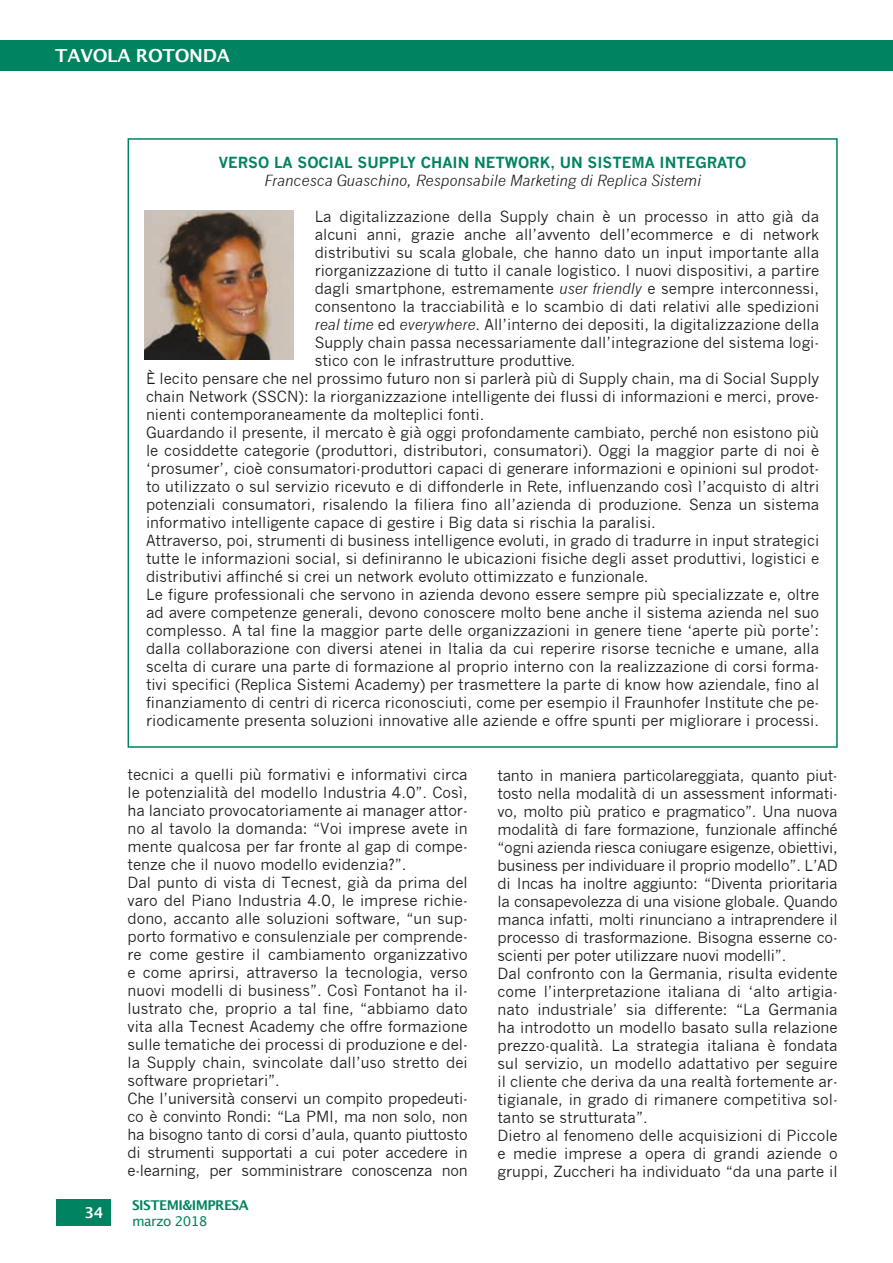
<style>
.page{position:relative;width:893px;height:1263px;background:#fff}
.page>*{position:absolute;margin:0;border:0;box-sizing:border-box;transform-origin:0 0}
.t1{font:600 18px "Lucida Sans";letter-spacing:-.015em;color:#fff}
.t2{font:15px/18px "News Gothic";color:#1d1d1b}
.t3{font:italic 15px "News Gothic";color:#1d1d1b}
.t4{font:700 15px "News Gothic";color:#008361}
.t5{font:600 15px "Lucida Sans";color:#fff}
.t6{font:700 13.5px "Lucida Grande";letter-spacing:-.04em;color:#008361}
.t7{font:13.5px "Lucida Grande";letter-spacing:-.04em;color:#008361}
.s1{font-style:italic}
</style>
<div class="page">
<div style="left:56px;top:1199px;width:54px;height:27px;background:#008361"></div>
<div style="left:0;top:40px;width:893px;height:31px;background:#008361"></div>
<img style="left:145px;top:210px;width:148px;height:149px">
<p class="t1" style="left:55px;top:46px;width:176px">TAVOLA ROTONDA</p>
<p class="t4" style="left:219px;top:153px;width:529px">VERSO LA SOCIAL SUPPLY CHAIN NETWORK, UN SISTEMA INTEGRATO</p>
<p class="t3" style="left:264px;top:172px;width:439px">Francesca Guaschino, Responsabile Marketing di Replica Sistemi</p>
<p class="t2" style="left:315px;top:208px;width:506px">La digitalizzazione della Supply chain è un processo in atto già da</p>
<p class="t2" style="left:315px;top:226px;width:506px">alcuni anni, grazie anche all’avvento dell’ecommerce e di network</p>
<p class="t2" style="left:315px;top:244px;width:506px">distributivi su scala globale, che hanno dato un input importante alla</p>
<p class="t2" style="left:315px;top:262px;width:506px">riorganizzazione di tutto il canale logistico. I nuovi dispositivi, a partire</p>
<p class="t2" style="left:315px;top:280px;width:506px">dagli smartphone, estremamente <span class="s1">user friendly</span> e sempre interconnessi,</p>
<p class="t2" style="left:315px;top:298px;width:506px">consentono la tracciabilità e lo scambio di dati relativi alle spedizioni</p>
<p class="t2" style="left:315px;top:316px;width:506px"><span class="s1">real time</span> ed <span class="s1">everywhere</span>. All’interno dei depositi, la digitalizzazione della</p>
<p class="t2" style="left:315px;top:334px;width:506px">Supply chain passa necessariamente dall’integrazione del sistema logi-</p>
<p class="t2" style="left:315px;top:352px;width:262px">stico con le infrastrutture produttive.</p>
<p class="t2" style="left:146px;top:370px;width:675px">È lecito pensare che nel prossimo futuro non si parlerà più di Supply chain, ma di Social Supply</p>
<p class="t2" style="left:146px;top:388px;width:675px">chain Network (SSCN): la riorganizzazione intelligente dei flussi di informazioni e merci, prove-</p>
<p class="t2" style="left:146px;top:406px;width:340px">nienti contemporaneamente da molteplici fonti.</p>
<p class="t2" style="left:146px;top:424px;width:675px">Guardando il presente, il mercato è già oggi profondamente cambiato, perché non esistono più</p>
<p class="t2" style="left:146px;top:442px;width:675px">le cosiddette categorie (produttori, distributori, consumatori). Oggi la maggior parte di noi è</p>
<p class="t2" style="left:146px;top:460px;width:675px">‘prosumer’, cioè consumatori-produttori capaci di generare informazioni e opinioni sul prodot-</p>
<p class="t2" style="left:146px;top:478px;width:675px">to utilizzato o sul servizio ricevuto e di diffonderle in Rete, influenzando così l’acquisto di altri</p>
<p class="t2" style="left:146px;top:496px;width:675px">potenziali consumatori, risalendo la filiera fino all’azienda di produzione. Senza un sistema</p>
<p class="t2" style="left:146px;top:514px;width:511px">informativo intelligente capace di gestire i Big data si rischia la paralisi.</p>
<p class="t2" style="left:146px;top:532px;width:675px">Attraverso, poi, strumenti di business intelligence evoluti, in grado di tradurre in input strategici</p>
<p class="t2" style="left:146px;top:550px;width:675px">tutte le informazioni social, si definiranno le ubicazioni fisiche degli asset produttivi, logistici e</p>
<p class="t2" style="left:146px;top:568px;width:504px">distributivi affinché si crei un network evoluto ottimizzato e funzionale.</p>
<p class="t2" style="left:146px;top:586px;width:675px">Le figure professionali che servono in azienda devono essere sempre più specializzate e, oltre</p>
<p class="t2" style="left:146px;top:604px;width:675px">ad avere competenze generali, devono conoscere molto bene anche il sistema azienda nel suo</p>
<p class="t2" style="left:146px;top:622px;width:675px">complesso. A tal fine la maggior parte delle organizzazioni in genere tiene ‘aperte più porte’:</p>
<p class="t2" style="left:146px;top:640px;width:675px">dalla collaborazione con diversi atenei in Italia da cui reperire risorse tecniche e umane, alla</p>
<p class="t2" style="left:146px;top:658px;width:675px">scelta di curare una parte di formazione al proprio interno con la realizzazione di corsi forma-</p>
<p class="t2" style="left:146px;top:676px;width:675px">tivi specifici (Replica Sistemi Academy) per trasmettere la parte di know how aziendale, fino al</p>
<p class="t2" style="left:146px;top:694px;width:675px">finanziamento di centri di ricerca riconosciuti, come per esempio il Fraunhofer Institute che pe-</p>
<p class="t2" style="left:146px;top:712px;width:675px">riodicamente presenta soluzioni innovative alle aziende e offre spunti per migliorare i processi.</p>
<p class="t5" style="left:84px;top:1204px;width:21px">34</p>
<p class="t2" style="left:128px;top:766px;width:342px">tecnici a quelli più formativi e informativi circa le potenzialità del modello Industria 4.0”. Così, ha lanciato provocatoriamente ai manager attor&shy;no al tavolo la domanda: “Voi imprese avete in mente qualcosa per far fronte al gap di compe&shy;tenze che il nuovo modello evidenzia?”.<br>Dal punto di vista di Tecnest, già da prima del varo del Piano Industria 4.0, le imprese richie&shy;dono, accanto alle soluzioni software, “un sup&shy;porto formativo e consulenziale per comprende&shy;re come gestire il cambiamento organizzativo e come aprirsi, attraverso la tecnologia, verso nuovi modelli di business”. Così Fontanot ha il&shy;lustrato che, proprio a tal fine, “abbiamo dato vita alla Tecnest Academy che offre formazione sulle tematiche dei processi di produzione e del&shy;la Supply chain, svincolate dall’uso stretto dei software proprietari”.<br>Che l’università conservi un compito propedeuti&shy;co è convinto Rondi: “La PMI, ma non solo, non ha bisogno tanto di corsi d’aula, quanto piuttosto di strumenti supportati a cui poter accedere in e-learning, per somministrare conoscenza non</p>
<p class="t2" style="left:497px;top:766px;width:342px">tanto in maniera particolareggiata, quanto piut&shy;tosto nella modalità di un assessment informati&shy;vo, molto più pratico e pragmatico”. Una nuova modalità di fare formazione, funzionale affinché “ogni azienda riesca coniugare esigenze, obiettivi, business per individuare il proprio modello”. L’AD di Incas ha inoltre aggiunto: “Diventa prioritaria la consapevolezza di una visione globale. Quando manca infatti, molti rinunciano a intraprendere il processo di trasformazione. Bisogna esserne co&shy;scienti per poter utilizzare nuovi modelli”.<br>Dal confronto con la Germania, risulta evidente come l’interpretazione italiana di ‘alto artigia&shy;nato industriale’ sia differente: “La Germania ha introdotto un modello basato sulla relazione prezzo-qualità. La strategia italiana è fondata sul servizio, un modello adattativo per seguire il cliente che deriva da una realtà fortemente ar&shy;tigianale, in grado di rimanere competitiva sol&shy;tanto se strutturata”.<br>Dietro al fenomeno delle acquisizioni di Piccole e medie imprese a opera di grandi aziende o gruppi, Zuccheri ha individuato “da una parte il</p>
<p class="t6" style="left:132px;top:1194px;width:118px">SISTEMI&amp;IMPRESA</p>
<p class="t7" style="left:132px;top:1213px;width:77px">marzo 2018</p>
</div>
